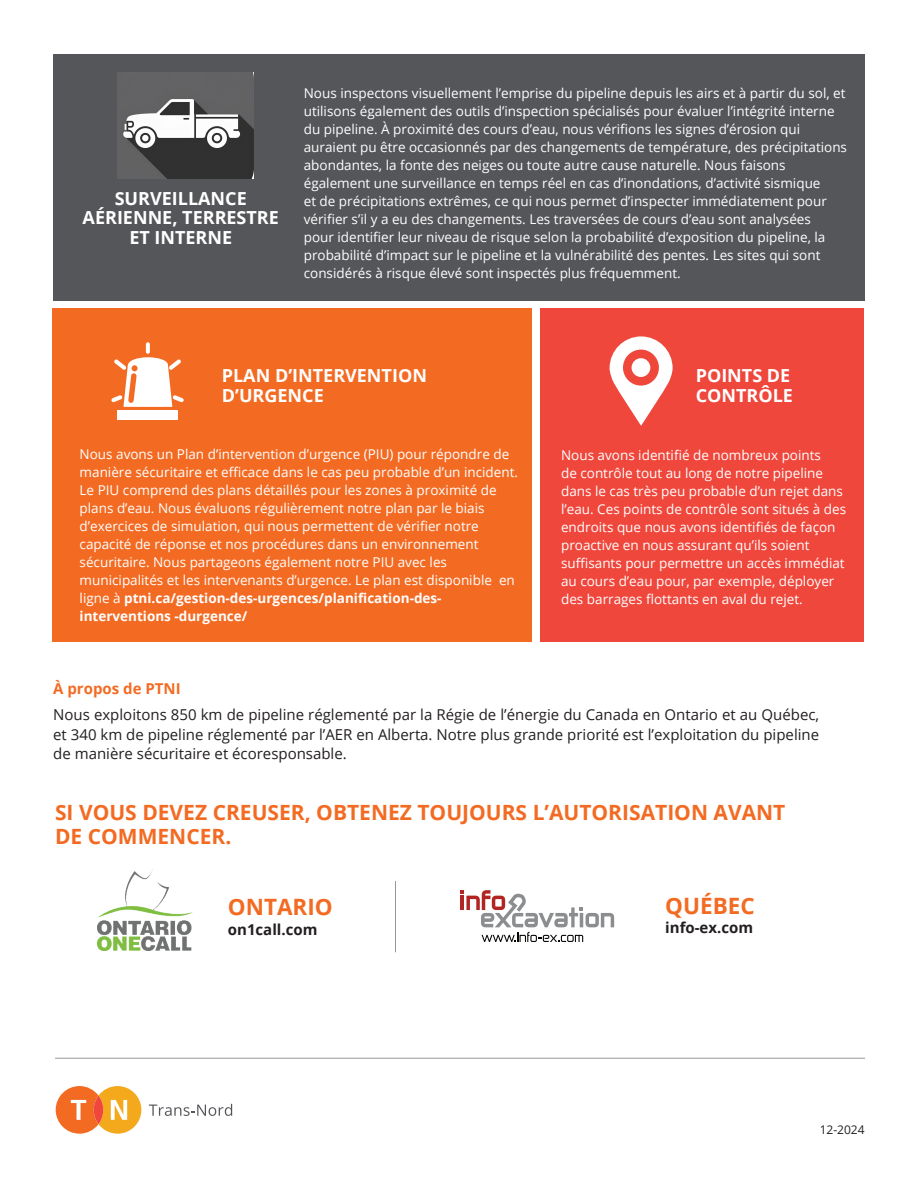
<style>
.page{position:relative;width:918px;height:1188px;background:#fff}
.page>*{position:absolute;margin:0;border:0;box-sizing:border-box;transform-origin:0 0}
.t1{font:700 22.5px "Open Sans";color:#f36b23}
.t2{font:700 21px/24px "Open Sans";color:#f36b23}
.t3{font:700 18px "Open Sans";color:#fff}
.t4{font:15px/19.5px "Open Sans";color:#231f20;text-align:justify}
.t5{font:700 15px "Open Sans";color:#231f20}
.t6{font:700 15px "Open Sans";color:#f36b23}
.t7{font:13.5px/18px "Open Sans";color:#fff}
.t8{font:700 13.5px "Open Sans";color:#fff}
.t9{font:12px "Open Sans";color:#231f20}
.s1{font-weight:400}
</style>
<div class="page">
<div style="left:53px;top:54px;width:812px;height:246px;background:#55565a"></div>
<div style="left:540px;top:308px;width:324px;height:334px;background:#ef473c"></div>
<div style="left:52px;top:308px;width:480px;height:334px;background:#f36b23"></div>
<hr style="left:395px;top:881px;width:1px;height:71px;background:#979899">
<div style="left:117px;top:410px;width:61px;height:10px;background:#fff"></div>
<hr style="left:55px;top:1058px;width:810px;height:1px;background:#979899">
<svg style="left:146px;top:342px;width:4px;height:12px"></svg>
<img style="left:118px;top:72px;width:135px;height:107px">
<svg style="left:610px;top:336px;width:63px;height:90px"></svg>
<div style="left:632px;top:358px;width:18px;height:19px;background:#fff;border-radius:50%"></div>
<img style="left:98px;top:869px;width:95px;height:81px">
<svg style="left:111px;top:357px;width:73px;height:50px"></svg>
<svg style="left:461px;top:890px;width:153px;height:52px"></svg>
<svg style="left:149px;top:1104px;width:83px;height:12px"></svg>
<svg style="left:56px;top:1086px;width:85px;height:48px"></svg>
<p class="t7" style="left:304px;top:83px;width:543px">Nous inspectons visuellement l’emprise du pipeline depuis les airs et à partir du sol, et utilisons également des outils d’inspection spécialisés pour évaluer l’intégrité interne</p>
<p class="t7" style="left:304px;top:119px;width:498px">du pipeline. À proximité des cours d’eau, nous vérifions les signes d’érosion qui</p>
<p class="t7" style="left:304px;top:137px;width:545px">auraient pu être occasionnés par des changements de température, des précipitations abondantes, la fonte des neiges ou toute autre cause naturelle. Nous faisons également une surveillance en temps réel en cas d’inondations, d’activité sismique</p>
<p class="t3" style="left:115px;top:185px;width:134px">SURVEILLANCE</p>
<p class="t7" style="left:304px;top:191px;width:525px">et de précipitations extrêmes, ce qui nous permet d’inspecter immédiatement pour</p>
<p class="t3" style="left:83px;top:205px;width:198px">AÉRIENNE, TERRESTRE</p>
<p class="t7" style="left:304px;top:209px;width:509px">vérifier s’il y a eu des changements. Les traversées de cours d’eau sont analysées</p>
<p class="t3" style="left:129px;top:224px;width:104px">ET INTERNE</p>
<p class="t7" style="left:304px;top:227px;width:523px">pour identifier leur niveau de risque selon la probabilité d’exposition du pipeline, la</p>
<p class="t7" style="left:304px;top:245px;width:518px">probabilité d’impact sur le pipeline et la vulnérabilité des pentes. Les sites qui sont considérés à risque élevé sont inspectés plus fréquemment.</p>
<h4 class="t3" style="left:222px;top:363px;width:207px">PLAN D’INTERVENTION</h4>
<h4 class="t3" style="left:696px;top:363px;width:96px">POINTS DE</h4>
<h4 class="t3" style="left:222px;top:383px;width:104px">D’URGENCE</h4>
<h4 class="t3" style="left:696px;top:383px;width:99px">CONTRÔLE</h4>
<p class="t7" style="left:80px;top:445px;width:431px">Nous avons un Plan d’intervention d’urgence (PIU) pour répondre de</p>
<p class="t7" style="left:561px;top:445px;width:261px">Nous avons identifié de nombreux points</p>
<p class="t7" style="left:80px;top:463px;width:440px">manière sécuritaire et efficace dans le cas peu probable d’un incident.</p>
<p class="t7" style="left:561px;top:463px;width:264px">de contrôle tout au long de notre pipeline</p>
<p class="t7" style="left:80px;top:481px;width:419px">Le PIU comprend des plans détaillés pour les zones à proximité de</p>
<p class="t7" style="left:561px;top:481px;width:283px">dans le cas très peu probable d’un rejet dans</p>
<p class="t7" style="left:80px;top:499px;width:407px">plans d’eau. Nous évaluons régulièrement notre plan par le biais</p>
<p class="t7" style="left:561px;top:499px;width:287px">l’eau. Ces points de contrôle sont situés à des</p>
<p class="t7" style="left:80px;top:517px;width:401px">d’exercices de simulation, qui nous permettent de vérifier notre</p>
<p class="t7" style="left:561px;top:517px;width:276px">endroits que nous avons identifiés de façon</p>
<p class="t7" style="left:80px;top:535px;width:401px">capacité de réponse et nos procédures dans un environnement</p>
<p class="t7" style="left:561px;top:535px;width:250px">proactive en nous assurant qu’ils soient</p>
<p class="t7" style="left:80px;top:553px;width:369px">sécuritaire. Nous partageons également notre PIU avec les</p>
<p class="t7" style="left:561px;top:553px;width:285px">suffisants pour permettre un accès immédiat</p>
<p class="t7" style="left:80px;top:571px;width:437px">municipalités et les intervenants d’urgence. Le plan est disponible en</p>
<p class="t7" style="left:561px;top:571px;width:275px">au cours d’eau pour, par exemple, déployer</p>
<p class="t8" style="left:80px;top:589px;width:363px"><span class="s1">ligne à</span> ptni.ca/gestion-des-urgences/planification-des-</p>
<p class="t7" style="left:561px;top:589px;width:243px">des barrages flottants en aval du rejet.</p>
<p class="t8" style="left:80px;top:607px;width:169px">interventions -durgence/</p>
<h5 class="t6" style="left:53px;top:678px;width:129px">À propos de PTNI</h5>
<p class="t4" style="left:53px;top:704px;width:767px">Nous exploitons 850 km de pipeline réglementé par la Régie de l’énergie du Canada en Ontario et au Québec, et 340 km de pipeline réglementé par l’AER en Alberta. Notre plus grande priorité est l’exploitation du pipeline de manière sécuritaire et écoresponsable.</p>
<p class="t2" style="left:55px;top:800px;width:732px">SI VOUS DEVEZ CREUSER, OBTENEZ TOUJOURS L’AUTORISATION AVANT<br>DE COMMENCER.</p>
<h3 class="t1" style="left:228px;top:891px;width:106px">ONTARIO</h3>
<p class="t1" style="left:665px;top:890px;width:91px">QUÉBEC</p>
<p class="t5" style="left:228px;top:919px;width:91px">on1call.com</p>
<h5 class="t5" style="left:665px;top:917px;width:89px">info-ex.com</h5>
<p class="t9" style="left:820px;top:1121px;width:47px">12-2024</p>
</div>
